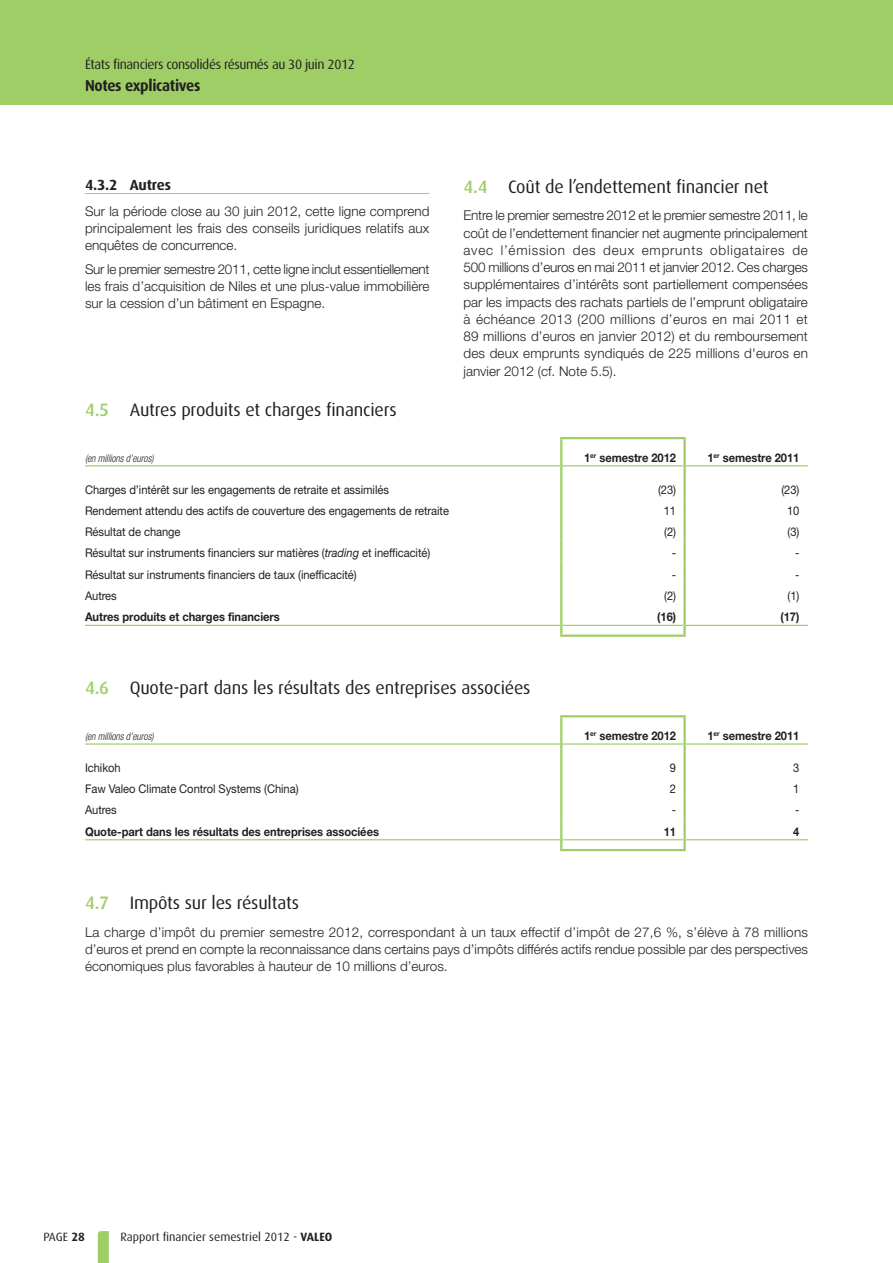
<style>
.page{position:relative;width:893px;height:1263px;background:#fff}
.page>*{position:absolute;margin:0;border:0;box-sizing:border-box;transform-origin:0 0}
.t1{font:18px "Dax";letter-spacing:-.01em;color:#231f20}
.t2{font:700 15.75px "Dax";letter-spacing:-.02em;color:#231f20;scale:.95 1}
.t3{font:700 14.7px "Dax";letter-spacing:-.01em;color:#231f20}
.t4{font:300 13.5px/17.2px "Helvetica Neue LT Std";color:#231f20;text-align:justify}
.t5{font:13.5px "Dax";letter-spacing:-.03em;color:#231f20}
.t6{font:12px "Helvetica Neue LT Std";letter-spacing:-.005em;color:#231f20;scale:.93 1}
.t7{font:700 12px "Helvetica Neue LT Std";letter-spacing:-.005em;color:#231f20;scale:.93 1}
.t8{font:12px "Dax";color:#231f20}
.t9{font:italic 300 condensed 10.5px "Helvetica Neue LT Std";letter-spacing:-.005em;color:#231f20;scale:.93 1}
.s1{font-weight:500;color:#9fce66}
.s2{font-style:italic}
.s3{font-weight:700}
</style>
<div class="page">
<svg style="left:98px;top:1231px;width:11px;height:32px"></svg>
<div style="left:0;top:0;width:892px;height:104px;background:#9fce66"></div>
<hr style="left:85px;top:193px;width:344px;height:1px;background:#9fce66">
<hr style="left:85px;top:465px;width:475px;height:1px;background:#9fce66">
<hr style="left:562px;top:465px;width:121px;height:1px;background:#9fce66">
<hr style="left:686px;top:465px;width:122px;height:1px;background:#9fce66">
<hr style="left:85px;top:625px;width:475px;height:1px;background:#9fce66">
<hr style="left:562px;top:625px;width:121px;height:1px;background:#9fce66">
<hr style="left:686px;top:625px;width:122px;height:1px;background:#9fce66">
<hr style="left:560px;top:437px;width:126px;height:2px;background:#9fce66">
<hr style="left:560px;top:439px;width:2px;height:27px;background:#9fce66">
<hr style="left:683px;top:439px;width:3px;height:27px;background:#9fce66">
<hr style="left:560px;top:466px;width:2px;height:32px;background:#9fce66">
<hr style="left:683px;top:466px;width:3px;height:32px;background:#9fce66">
<hr style="left:560px;top:498px;width:2px;height:21px;background:#9fce66">
<hr style="left:683px;top:498px;width:3px;height:21px;background:#9fce66">
<hr style="left:560px;top:519px;width:2px;height:21px;background:#9fce66">
<hr style="left:683px;top:519px;width:3px;height:21px;background:#9fce66">
<hr style="left:560px;top:540px;width:2px;height:22px;background:#9fce66">
<hr style="left:683px;top:540px;width:3px;height:22px;background:#9fce66">
<hr style="left:560px;top:562px;width:2px;height:21px;background:#9fce66">
<hr style="left:683px;top:562px;width:3px;height:21px;background:#9fce66">
<hr style="left:560px;top:583px;width:2px;height:21px;background:#9fce66">
<hr style="left:683px;top:583px;width:3px;height:21px;background:#9fce66">
<hr style="left:560px;top:604px;width:2px;height:21px;background:#9fce66">
<hr style="left:683px;top:604px;width:3px;height:21px;background:#9fce66">
<svg style="left:560px;top:625px;width:2px;height:9px"></svg>
<svg style="left:683px;top:625px;width:3px;height:9px"></svg>
<hr style="left:560px;top:634px;width:126px;height:3px;background:#9fce66">
<hr style="left:85px;top:743px;width:475px;height:2px;background:#9fce66">
<hr style="left:562px;top:743px;width:121px;height:2px;background:#9fce66">
<hr style="left:686px;top:743px;width:122px;height:2px;background:#9fce66">
<hr style="left:85px;top:839px;width:475px;height:1px;background:#9fce66">
<hr style="left:562px;top:839px;width:121px;height:1px;background:#9fce66">
<hr style="left:686px;top:839px;width:122px;height:1px;background:#9fce66">
<hr style="left:560px;top:715px;width:126px;height:2px;background:#9fce66">
<hr style="left:560px;top:717px;width:2px;height:27px;background:#9fce66">
<hr style="left:683px;top:717px;width:3px;height:27px;background:#9fce66">
<hr style="left:560px;top:744px;width:2px;height:32px;background:#9fce66">
<hr style="left:683px;top:744px;width:3px;height:32px;background:#9fce66">
<hr style="left:560px;top:776px;width:2px;height:21px;background:#9fce66">
<hr style="left:683px;top:776px;width:3px;height:21px;background:#9fce66">
<hr style="left:560px;top:797px;width:2px;height:21px;background:#9fce66">
<hr style="left:683px;top:797px;width:3px;height:21px;background:#9fce66">
<hr style="left:560px;top:818px;width:2px;height:22px;background:#9fce66">
<hr style="left:683px;top:818px;width:3px;height:22px;background:#9fce66">
<svg style="left:560px;top:840px;width:2px;height:9px"></svg>
<svg style="left:683px;top:840px;width:3px;height:9px"></svg>
<hr style="left:560px;top:849px;width:126px;height:2px;background:#9fce66">
<p class="t5" style="left:85px;top:59px;width:271px">États financiers consolidés résumés au 30 juin 2012</p>
<p class="t2" style="left:85px;top:79px;width:123px">Notes explicatives</p>
<p class="t3" style="left:85px;top:178px;width:87px">4.3.2 Autres</p>
<p class="t4" style="left:85px;top:204px;width:346px">Sur la période close au 30 juin 2012, cette ligne comprend principalement les frais des conseils juridiques relatifs aux enquêtes de concurrence.</p>
<p class="t4" style="left:85px;top:262px;width:346px">Sur le premier semestre 2011, cette ligne inclut essentiellement les frais d’acquisition de Niles et une plus-value immobilière sur la cession d’un bâtiment en Espagne.</p>
<h1 class="t1" style="left:463px;top:178px;width:307px"><span class="s1">4.4</span> Coût de l’endettement financier net</h1>
<p class="t4" style="left:463px;top:208px;width:346px">Entre le premier semestre 2012 et le premier semestre 2011, le coût de l’endettement financier net augmente principalement avec l’émission des deux emprunts obligataires de 500 millions d’euros en mai 2011 et janvier 2012. Ces charges supplémentaires d’intérêts sont partiellement compensées par les impacts des rachats partiels de l’emprunt obligataire à échéance 2013 (200 millions d’euros en mai 2011 et 89 millions d’euros en janvier 2012) et du remboursement des deux emprunts syndiqués de 225 millions d'euros en janvier 2012 (cf. Note 5.5).</p>
<h1 class="t1" style="left:85px;top:402px;width:313px"><span class="s1">4.5</span> Autres produits et charges financiers</h1>
<p class="t9" style="left:85px;top:454px;width:75px">(en millions d’euros)</p>
<p class="t7" style="left:584px;top:453px;width:100px">1<sup>er</sup> semestre 2012</p>
<p class="t7" style="left:707px;top:453px;width:100px">1<sup>er</sup> semestre 2011</p>
<p class="t6" style="left:85px;top:485px;width:328px">Charges d’intérêt sur les engagements de retraite et assimilés</p>
<p class="t6" style="left:658px;top:485px;width:21px">(23)</p>
<p class="t6" style="left:781px;top:485px;width:21px">(23)</p>
<p class="t6" style="left:85px;top:506px;width:393px">Rendement attendu des actifs de couverture des engagements de retraite</p>
<p class="t6" style="left:664px;top:506px;width:15px">11</p>
<p class="t6" style="left:787px;top:506px;width:15px">10</p>
<p class="t6" style="left:85px;top:527px;width:104px">Résultat de change</p>
<p class="t6" style="left:664px;top:527px;width:14px">(2)</p>
<p class="t6" style="left:787px;top:527px;width:14px">(3)</p>
<p class="t6" style="left:85px;top:549px;width:373px">Résultat sur instruments financiers sur matières (<span class="s2">trading</span> et inefficacité)</p>
<p class="t6" style="left:672px;top:549px;width:6px">-</p>
<p class="t6" style="left:795px;top:549px;width:6px">-</p>
<p class="t6" style="left:85px;top:570px;width:294px">Résultat sur instruments financiers de taux (inefficacité)</p>
<p class="t6" style="left:672px;top:570px;width:6px">-</p>
<p class="t6" style="left:795px;top:570px;width:6px">-</p>
<p class="t6" style="left:85px;top:591px;width:36px">Autres</p>
<p class="t6" style="left:664px;top:591px;width:14px">(2)</p>
<p class="t6" style="left:788px;top:591px;width:14px">(1)</p>
<p class="t7" style="left:85px;top:612px;width:211px">Autres produits et charges financiers</p>
<p class="t7" style="left:657px;top:612px;width:22px">(16)</p>
<p class="t7" style="left:781px;top:612px;width:22px">(17)</p>
<h1 class="t1" style="left:85px;top:680px;width:447px"><span class="s1">4.6</span> Quote-part dans les résultats des entreprises associées</h1>
<p class="t9" style="left:85px;top:732px;width:75px">(en millions d’euros)</p>
<p class="t7" style="left:584px;top:731px;width:100px">1<sup>er</sup> semestre 2012</p>
<p class="t7" style="left:707px;top:731px;width:100px">1<sup>er</sup> semestre 2011</p>
<p class="t6" style="left:85px;top:763px;width:40px">Ichikoh</p>
<p class="t6" style="left:670px;top:763px;width:8px">9</p>
<p class="t6" style="left:793px;top:763px;width:8px">3</p>
<p class="t6" style="left:85px;top:784px;width:231px">Faw Valeo Climate Control Systems (China)</p>
<p class="t6" style="left:670px;top:784px;width:8px">2</p>
<p class="t6" style="left:793px;top:784px;width:8px">1</p>
<p class="t6" style="left:85px;top:806px;width:36px">Autres</p>
<p class="t6" style="left:672px;top:806px;width:6px">-</p>
<p class="t6" style="left:795px;top:806px;width:6px">-</p>
<p class="t7" style="left:85px;top:827px;width:318px">Quote-part dans les résultats des entreprises associées</p>
<p class="t7" style="left:664px;top:827px;width:15px">11</p>
<p class="t7" style="left:793px;top:827px;width:8px">4</p>
<h1 class="t1" style="left:85px;top:895px;width:215px"><span class="s1">4.7</span> Impôts sur les résultats</h1>
<p class="t4" style="left:85px;top:924px;width:724px">La charge d’impôt du premier semestre 2012, correspondant à un taux effectif d’impôt de 27,6 %, s’élève à 78 millions d’euros et prend en compte la reconnaissance dans certains pays d’impôts différés actifs rendue possible par des perspectives économiques plus favorables à hauteur de 10 millions d’euros.</p>
<p class="t8" style="left:43px;top:1231px;width:43px">PAGE <span class="s3">28</span></p>
<p class="t8" style="left:120px;top:1232px;width:213px">Rapport financier semestriel 2012 - <span class="s3">VALEO</span></p>
</div>
